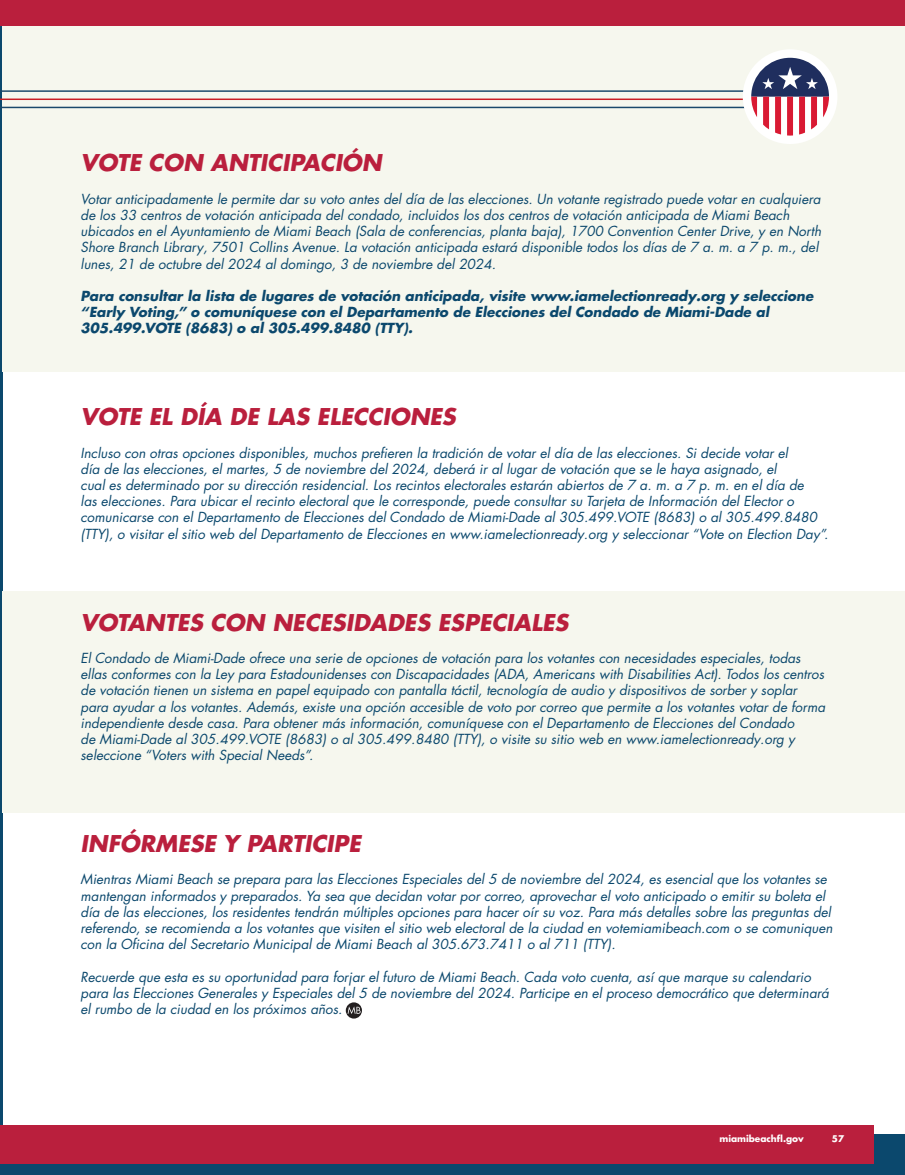
<style>
.page{position:relative;width:905px;height:1175px;background:#fff}
.page>*{position:absolute;margin:0;border:0;box-sizing:border-box;transform-origin:0 0}
.GreySpan{font:italic 700 22.5px "Futura LT Pro";color:#ba1f3d}
.GreySpan-2{font:italic 13.5px/16.2px "Futura LT Pro";color:#0b486d}
.GreySpan-3{font:italic 700 13.5px/16.2px "Futura LT Pro";color:#0b486d}
.t1{font:700 9px "Futura LT Pro";color:#fff}
</style>
<div class="page">
<hr style="left:0;top:0;width:2px;height:1174px;background:#0b486d">
<div style="left:2px;top:2px;width:902px;height:370px;background:#f6f7ee"></div>
<div style="left:2px;top:591px;width:902px;height:222px;background:#f6f7ee"></div>
<div style="left:0;top:1134px;width:904px;height:40px;background:#0b486d"></div>
<div style="left:0;top:1124px;width:873px;height:39px;background:#ba1f3d"></div>
<div style="left:0;top:0;width:904px;height:25px;background:#ba1f3d"></div>
<hr style="left:0;top:90px;width:832px;height:2px;background:#1b486b">
<hr style="left:0;top:98px;width:832px;height:2px;background:#c91e25">
<hr style="left:0;top:107px;width:832px;height:1px;background:#1b486b">
<div style="left:742px;top:49px;width:95px;height:95px;background:#fff;border-radius:50%"></div>
<svg style="left:751px;top:58px;width:78px;height:78px"></svg>
<svg style="left:346px;top:1002px;width:16px;height:16px"></svg>
<svg style="left:347px;top:1006px;width:13px;height:8px"></svg>
<p class="GreySpan" style="left:81px;top:145px;width:303px">VOTE CON ANTICIPACIÓN</p>
<p class="GreySpan-2" style="left:81px;top:190px;width:742px">Votar anticipadamente le permite dar su voto antes del día de las elecciones. Un votante registrado puede votar en cualquiera de los 33 centros de votación anticipada del condado, incluidos los dos centros de votación anticipada de Miami Beach ubicados en el Ayuntamiento de Miami Beach (Sala de conferencias, planta baja), 1700 Convention Center Drive, y en North Shore Branch Library, 7501 Collins Avenue. La votación anticipada estará disponible todos los días de 7 a. m. a 7 p. m., del lunes, 21 de octubre del 2024 al domingo, 3 de noviembre del 2024.</p>
<p class="GreySpan-3" style="left:81px;top:287px;width:734px">Para consultar la lista de lugares de votación anticipada, visite www.iamelectionready.org y seleccione “Early Voting,” o comuníquese con el Departamento de Elecciones del Condado de Miami-Dade al<br>305.499.VOTE (8683) o al 305.499.8480 (TTY).</p>
<p class="GreySpan" style="left:81px;top:399px;width:376px">VOTE EL DÍA DE LAS ELECCIONES</p>
<p class="GreySpan-2" style="left:81px;top:444px;width:749px">Incluso con otras opciones disponibles, muchos prefieren la tradición de votar el día de las elecciones. Si decide votar el<br>día de las elecciones, el martes, 5 de noviembre del 2024, deberá ir al lugar de votación que se le haya asignado, el<br>cual es determinado por su dirección residencial. Los recintos electorales estarán abiertos de 7 a. m. a 7 p. m. en el día de<br>las elecciones. Para ubicar el recinto electoral que le corresponde, puede consultar su Tarjeta de Información del Elector o comunicarse con el Departamento de Elecciones del Condado de Miami-Dade al 305.499.VOTE (8683) o al 305.499.8480 (TTY), o visitar el sitio web del Departamento de Elecciones en www.iamelectionready.org y seleccionar “Vote on Election Day”.</p>
<p class="GreySpan" style="left:81px;top:604px;width:489px">VOTANTES CON NECESIDADES ESPECIALES</p>
<p class="GreySpan-2" style="left:81px;top:649px;width:746px">El Condado de Miami-Dade ofrece una serie de opciones de votación para los votantes con necesidades especiales, todas ellas conformes con la Ley para Estadounidenses con Discapacidades (ADA, Americans with Disabilities Act). Todos los centros de votación tienen un sistema en papel equipado con pantalla táctil, tecnología de audio y dispositivos de sorber y soplar para ayudar a los votantes. Además, existe una opción accesible de voto por correo que permite a los votantes votar de forma independiente desde casa. Para obtener más información, comuníquese con el Departamento de Elecciones del Condado<br>de Miami-Dade al 305.499.VOTE (8683) o al 305.499.8480 (TTY), o visite su sitio web en www.iamelectionready.org y seleccione “Voters with Special Needs”.</p>
<p class="GreySpan" style="left:81px;top:826px;width:282px">INFÓRMESE Y PARTICIPE</p>
<p class="GreySpan-2" style="left:81px;top:871px;width:753px">Mientras Miami Beach se prepara para las Elecciones Especiales del 5 de noviembre del 2024, es esencial que los votantes se mantengan informados y preparados. Ya sea que decidan votar por correo, aprovechar el voto anticipado o emitir su boleta el día de las elecciones, los residentes tendrán múltiples opciones para hacer oír su voz. Para más detalles sobre las preguntas del referendo, se recomienda a los votantes que visiten el sitio web electoral de la ciudad en votemiamibeach.com o se comuniquen con la Oficina del Secretario Municipal de Miami Beach al 305.673.7411 o al 711 (TTY).</p>
<p class="GreySpan-2" style="left:81px;top:968px;width:749px">Recuerde que esta es su oportunidad para forjar el futuro de Miami Beach. Cada voto cuenta, así que marque su calendario para las Elecciones Generales y Especiales del 5 de noviembre del 2024. Participe en el proceso democrático que determinará el rumbo de la ciudad en los próximos años.</p>
<p class="t1" style="left:719px;top:1131px;width:86px">miamibeachfl.gov</p>
<p class="t1" style="left:832px;top:1131px;width:14px">57</p>
</div>
